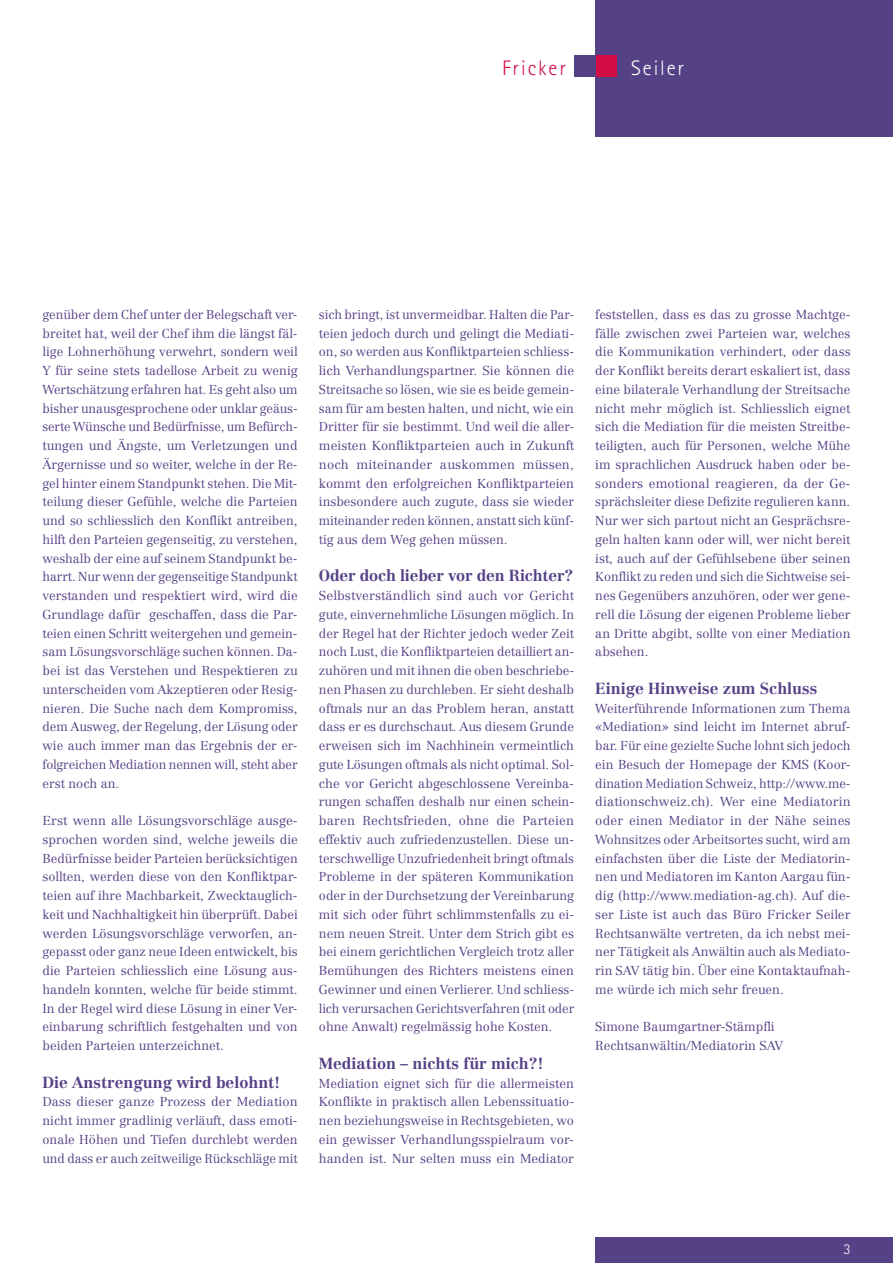
<style>
.page{position:relative;width:893px;height:1263px;background:#fff}
.page>*{position:absolute;margin:0;border:0;box-sizing:border-box;transform-origin:0 0}
.t1{font:300 21px "Rotis Sans Serif";letter-spacing:.09em;color:#d20d44}
.t2{font:300 21px "Rotis Sans Serif";letter-spacing:.09em;color:#fff}
.t3{font:700 15.75px "Centennial";color:#554186}
.t4{font:300 15px "Rotis Sans Serif";color:#fff}
.t5{font:300 12.75px/18.8px "Centennial";color:#554186;text-align:justify}
</style>
<div class="page">
<div style="left:595px;top:0;width:298px;height:136px;background:#554186"></div>
<div style="left:595px;top:1237px;width:298px;height:26px;background:#554186"></div>
<div style="left:595px;top:55px;width:22px;height:22px;background:#d20d44"></div>
<div style="left:574px;top:55px;width:21px;height:22px;background:#554186"></div>
<h1 class="t1" style="left:502px;top:56px;width:65px">Fricker</h1>
<h1 class="t2" style="left:631px;top:56px;width:55px">Seiler</h1>
<p class="t5" style="left:43px;top:305px;width:257px;text-align:left">genüber dem Chef unter der Belegschaft ver&shy;breitet hat, weil der Chef ihm die längst fäl&shy;lige Lohnerhöhung verwehrt, sondern weil Y für seine stets tadellose Arbeit zu wenig Wertschätzung erfahren hat. Es geht also um bisher unausgesprochene oder unklar geäus&shy;serte Wünsche und Bedürfnisse, um Befürch&shy;tungen und Ängste, um Verletzungen und Ärgernisse und so weiter, welche in der Re&shy;gel hinter einem Standpunkt stehen. Die Mit&shy;teilung dieser Gefühle, welche die Parteien und so schliesslich den Konflikt antreiben, hilft den Parteien gegenseitig, zu verstehen, weshalb der eine auf seinem Standpunkt be&shy;harrt. Nur wenn der gegenseitige Standpunkt verstanden und respektiert wird, wird die Grundlage dafür geschaffen, dass die Par&shy;teien einen Schritt weitergehen und gemein&shy;sam Lösungsvorschläge suchen können. Da&shy;bei ist das Verstehen und Respektieren zu unterscheiden vom Akzeptieren oder Resig&shy;nieren. Die Suche nach dem Kompromiss, dem Ausweg, der Regelung, der Lösung oder wie auch immer man das Ergebnis der er&shy;folgreichen Mediation nennen will, steht aber erst noch an.</p>
<p class="t5" style="left:43px;top:811px;width:257px">Erst wenn alle Lösungsvorschläge ausge&shy;sprochen worden sind, welche jeweils die Bedürfnisse beider Parteien berücksichtigen sollten, werden diese von den Konfliktpar&shy;teien auf ihre Machbarkeit, Zwecktauglich&shy;keit und Nachhaltigkeit hin überprüft. Dabei werden Lösungsvorschläge verworfen, an&shy;gepasst oder ganz neue Ideen entwickelt, bis die Parteien schliesslich eine Lösung aus&shy;handeln konnten, welche für beide stimmt.<br>In der Regel wird diese Lösung in einer Ver&shy;einbarung schriftlich festgehalten und von beiden Parteien unterzeichnet.</p>
<p class="t3" style="left:43px;top:1072px;width:239px">Die Anstrengung wird belohnt!</p>
<p class="t5" style="left:43px;top:1092px;width:257px">Dass dieser ganze Prozess der Mediation nicht immer gradlinig verläuft, dass emoti&shy;onale Höhen und Tiefen durchlebt werden und dass er auch zeitweilige Rückschläge mit</p>
<p class="t5" style="left:319px;top:305px;width:257px">sich bringt, ist unvermeidbar. Halten die Par&shy;teien jedoch durch und gelingt die Mediati&shy;on, so werden aus Konfliktparteien schliess&shy;lich Verhandlungspartner. Sie können die Streitsache so lösen, wie sie es beide gemein&shy;sam für am besten halten, und nicht, wie ein Dritter für sie bestimmt. Und weil die aller&shy;meisten Konfliktparteien auch in Zukunft noch miteinander auskommen müssen, kommt den erfolgreichen Konfliktparteien insbesondere auch zugute, dass sie wieder miteinander reden können, anstatt sich künf&shy;tig aus dem Weg gehen müssen.</p>
<p class="t3" style="left:319px;top:566px;width:256px">Oder doch lieber vor den Richter?</p>
<p class="t5" style="left:319px;top:586px;width:257px">Selbstverständlich sind auch vor Gericht gute, einvernehmliche Lösungen möglich. In der Regel hat der Richter jedoch weder Zeit noch Lust, die Konfliktparteien detailliert an&shy;zuhören und mit ihnen die oben beschriebe&shy;nen Phasen zu durchleben. Er sieht deshalb oftmals nur an das Problem heran, anstatt dass er es durchschaut. Aus diesem Grunde erweisen sich im Nachhinein vermeintlich gute Lösungen oftmals als nicht optimal. Sol&shy;che vor Gericht abgeschlossene Vereinba&shy;rungen schaffen deshalb nur einen schein&shy;baren Rechtsfrieden, ohne die Parteien effektiv auch zufriedenzustellen. Diese un&shy;terschwellige Unzufriedenheit bringt oftmals Probleme in der späteren Kommunikation oder in der Durchsetzung der Vereinbarung mit sich oder führt schlimmstenfalls zu ei&shy;nem neuen Streit. Unter dem Strich gibt es bei einem gerichtlichen Vergleich trotz aller Bemühungen des Richters meistens einen Gewinner und einen Verlierer. Und schliess&shy;lich verursachen Gerichtsverfahren (mit oder ohne Anwalt) regelmässig hohe Kosten.</p>
<p class="t3" style="left:319px;top:1054px;width:226px">Mediation – nichts für mich?!</p>
<p class="t5" style="left:319px;top:1074px;width:257px">Mediation eignet sich für die allermeisten Konflikte in praktisch allen Lebenssituatio&shy;nen beziehungsweise in Rechtsgebieten, wo ein gewisser Verhandlungsspielraum vor&shy;handen ist. Nur selten muss ein Mediator</p>
<p class="t5" style="left:595px;top:305px;width:257px">feststellen, dass es das zu grosse Machtge&shy;fälle zwischen zwei Parteien war, welches die Kommunikation verhindert, oder dass der Konflikt bereits derart eskaliert ist, dass eine bilaterale Verhandlung der Streitsache nicht mehr möglich ist. Schliesslich eignet sich die Mediation für die meisten Streitbe&shy;teiligten, auch für Personen, welche Mühe im sprachlichen Ausdruck haben oder be&shy;sonders emotional reagieren, da der Ge&shy;sprächsleiter diese Defizite regulieren kann.<br>Nur wer sich partout nicht an Gesprächsre&shy;geln halten kann oder will, wer nicht bereit ist, auch auf der Gefühlsebene über seinen Konflikt zu reden und sich die Sichtweise sei&shy;nes Gegenübers anzuhören, oder wer gene&shy;rell die Lösung der eigenen Probleme lieber an Dritte abgibt, sollte von einer Mediation absehen.</p>
<p class="t3" style="left:595px;top:679px;width:223px">Einige Hinweise zum Schluss</p>
<p class="t5" style="left:595px;top:699px;width:257px">Weiterführende Informationen zum Thema «Mediation» sind leicht im Internet abruf&shy;bar. Für eine gezielte Suche lohnt sich jedoch ein Besuch der Homepage der KMS (Koor&shy;dination Mediation Schweiz, http://www.me&shy;diationschweiz.ch). Wer eine Mediatorin oder einen Mediator in der Nähe seines Wohnsitzes oder Arbeitsortes sucht, wird am einfachsten über die Liste der Mediatorin&shy;nen und Mediatoren im Kanton Aargau fün&shy;dig (http://www.mediation-ag.ch). Auf die&shy;ser Liste ist auch das Büro Fricker Seiler Rechtsanwälte vertreten, da ich nebst mei&shy;ner Tätigkeit als Anwältin auch als Mediato&shy;rin SAV tätig bin. Über eine Kontaktaufnah&shy;me würde ich mich sehr freuen.</p>
<p class="t5" style="left:595px;top:1017px;width:189px">Simone Baumgartner-Stämpfli<br>Rechtsanwältin/Mediatorin SAV</p>
<p class="t4" style="left:844px;top:1241px;width:9px">3</p>
</div>
